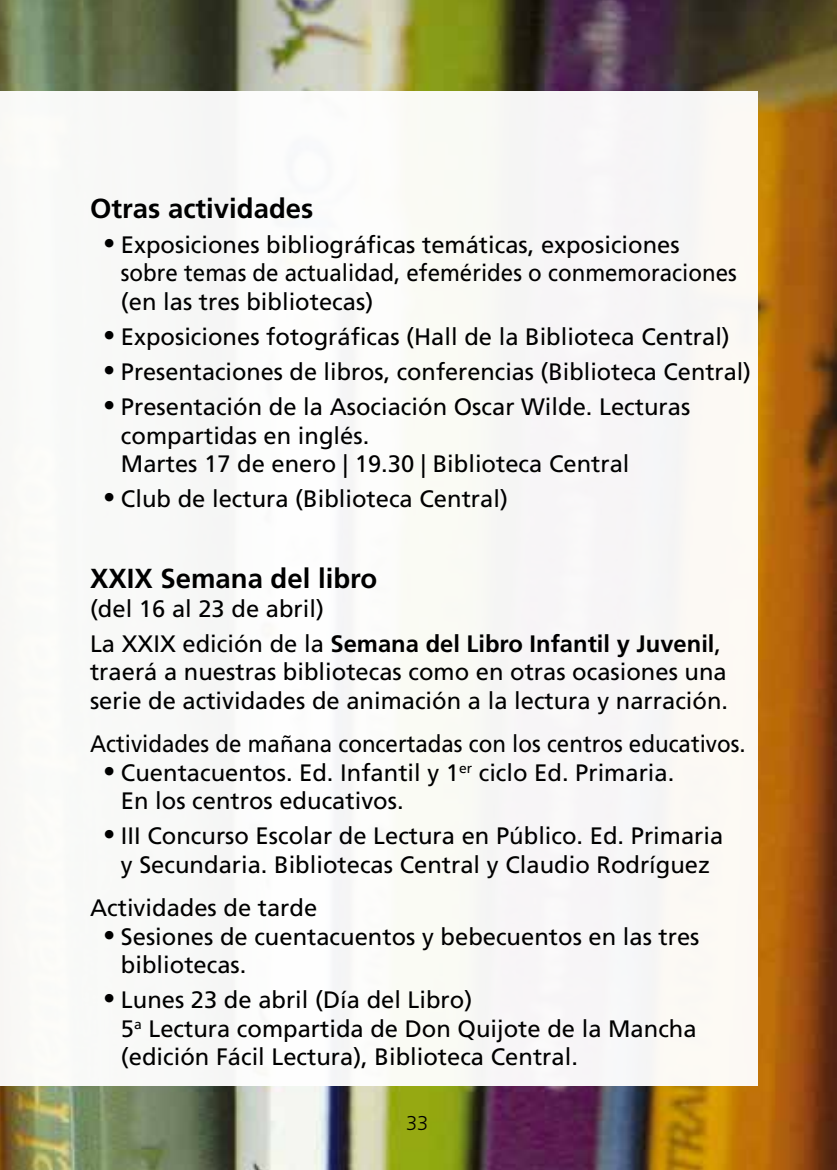
<style>
.page{position:relative;width:837px;height:1170px;background:#fff}
.page>*{position:absolute;margin:0;border:0;box-sizing:border-box;transform-origin:0 0}
.t1{font:700 27.5px "Frutiger LT Std";color:#000}
.t2{font:23.75px/28.5px "Frutiger LT Std";color:#000}
.t3{font:23.75px "Frutiger LT Std";color:#000;scale:.94 1}
.t4{font:300 20px "Frutiger LT Std";color:#fff}
.s1{font-family:"Times";font-size:30px}
.s2{font-weight:700}
.s3{color:#000}
</style>
<div class="page">
<img style="left:0;top:0;width:836px;height:1169px">
<div style="left:0;top:91px;width:757px;height:995px;background:#f9f9f7"></div>
<p class="t1" style="left:90px;top:192px;width:225px">Otras actividades</p>
<p class="t2" style="left:121px;top:230px;width:617px;text-indent:-17px"><span class="s1">•</span> Exposiciones bibliográficas temáticas, exposiciones sobre temas de actualidad, efemérides o conmemoraciones (en las tres bibliotecas)</p>
<p class="t2" style="left:104px;top:322px;width:627px"><span class="s1">•</span> Exposiciones fotográficas (Hall de la Biblioteca Central)</p>
<p class="t2" style="left:104px;top:357px;width:648px"><span class="s1">•</span> Presentaciones de libros, conferencias (Biblioteca Central)</p>
<p class="t2" style="left:121px;top:392px;width:570px;text-indent:-17px"><span class="s1">•</span> Presentación de la Asociación Oscar Wilde. Lecturas compartidas en inglés.<br>Martes 17 de enero | 19.30 | Biblioteca Central</p>
<p class="t2" style="left:104px;top:484px;width:405px"><span class="s1">•</span> Club de lectura (Biblioteca Central)</p>
<p class="t1" style="left:90px;top:562px;width:288px">XXIX Semana del libro</p>
<p class="t2" style="left:90px;top:591px;width:632px;line-height:35px">(del 16 al 23 de abril)<br>La XXIX edición de la <span class="s2">Semana del Libro Infantil y Juvenil</span>,</p>
<p class="t2" style="left:90px;top:657px;width:639px">traerá a nuestras bibliotecas como en otras ocasiones una serie de actividades de animación a la lectura y narración.</p>
<p class="t3" style="left:90px;top:730px;width:698px">Actividades de mañana concertadas con los centros educativos.</p>
<p class="t2" style="left:121px;top:758px;width:554px;text-indent:-17px"><span class="s1">•</span> Cuentacuentos. Ed. Infantil y 1<sup>er</sup> ciclo Ed. Primaria.<br>En los centros educativos.</p>
<p class="t2" style="left:104px;top:821px;width:620px;text-align:center"><span class="s1">•</span> III Concurso Escolar de Lectura en Público. Ed. Primaria y Secundaria. Bibliotecas Central y Claudio Rodríguez</p>
<p class="t2" style="left:90px;top:893px;width:229px">Actividades de tarde</p>
<p class="t2" style="left:121px;top:922px;width:580px;text-indent:-17px"><span class="s1">•</span> Sesiones de cuentacuentos y bebecuentos en las tres bibliotecas.</p>
<p class="t2" style="left:121px;top:985px;width:577px;text-indent:-17px"><span class="s1">•</span> Lunes 23 de abril (Día del Libro)<br>5<sup>a</sup> Lectura compartida de Don Quijote de la Mancha (edición Fácil Lectura), Biblioteca Central.</p>
<p class="t4" style="left:383px;top:1112px;width:47px">33<span class="s3">33</span></p>
</div>
